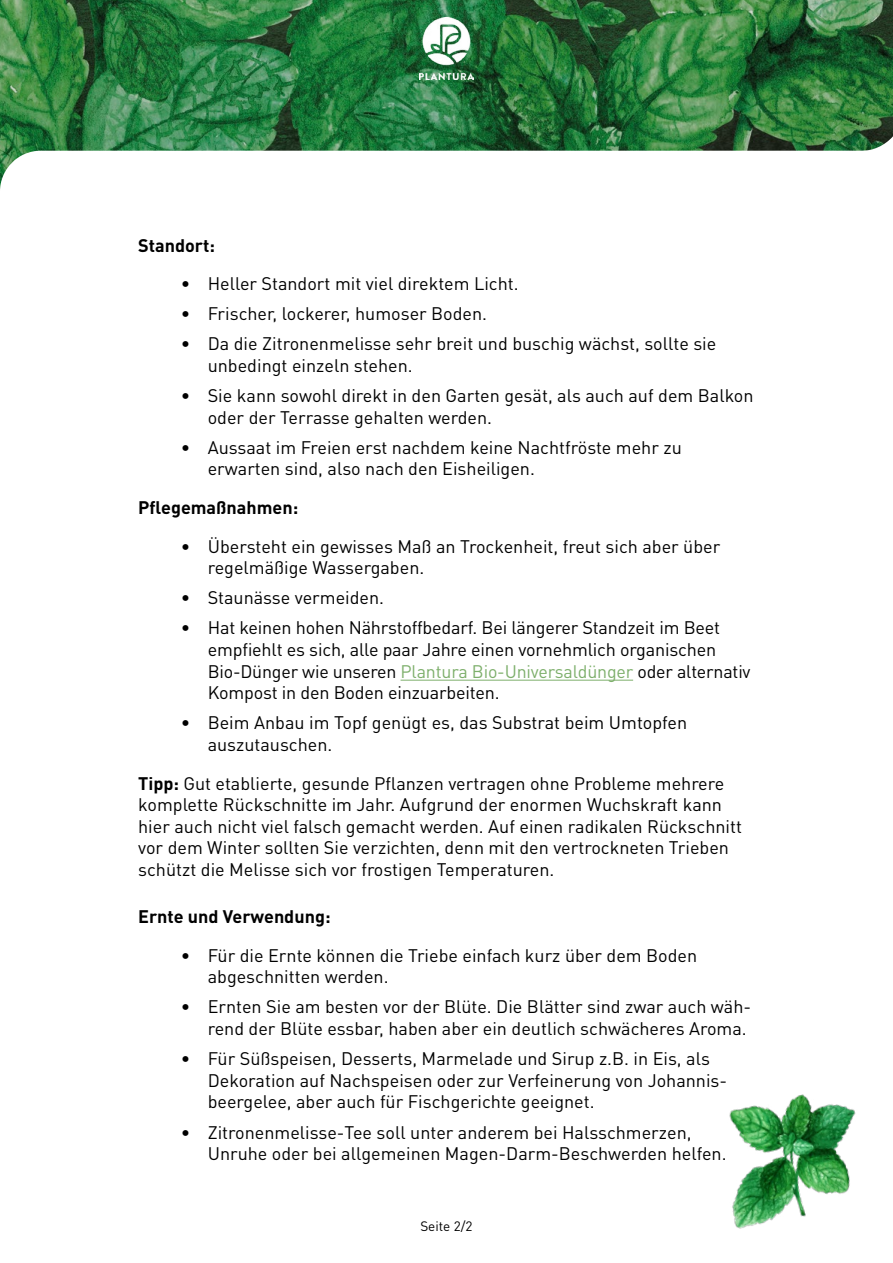
<style>
.page{position:relative;width:893px;height:1263px;background:#fff}
.page>*{position:absolute;margin:0;border:0;box-sizing:border-box;transform-origin:0 0}
.t1{font:18px/21.6px "DIN Pro";color:#000}
.t2{font:700 18px "DIN Pro";color:#000}
.t3{font:13.5px "DIN Pro";color:#000}
.s1{color:#7daf6b}
.s2{font-weight:700}
</style>
<div class="page">
<svg style="left:0;top:0;width:893px;height:151px;background:#2b763d"></svg>
<svg style="left:0;top:151px;width:36px;height:38px"></svg>
<img style="left:419px;top:17px;width:55px;height:62px">
<hr style="left:401px;top:680px;width:232px;height:1px;background:#7daf6b">
<img style="left:729px;top:1094px;width:127px;height:135px">
<p class="t2" style="left:138px;top:233px;width:78px">Standort:</p>
<p class="t1" style="left:181px;top:272px;width:339px">• Heller Standort mit viel direktem Licht.</p>
<p class="t1" style="left:181px;top:302px;width:308px">• Frischer, lockerer, humoser Boden.</p>
<p class="t1" style="left:208px;top:332px;width:510px;text-indent:-27px">• Da die Zitronenmelisse sehr breit und buschig wächst, sollte sie unbedingt einzeln stehen.</p>
<p class="t1" style="left:208px;top:384px;width:547px;text-indent:-27px">• Sie kann sowohl direkt in den Garten gesät, als auch auf dem Balkon oder der Terrasse gehalten werden.</p>
<p class="t1" style="left:208px;top:436px;width:476px;text-indent:-27px">• Aussaat im Freien erst nachdem keine Nachtfröste mehr zu erwarten sind, also nach den Eisheiligen.</p>
<p class="t2" style="left:138px;top:495px;width:162px">Pflegemaßnahmen:</p>
<p class="t1" style="left:208px;top:535px;width:514px;text-indent:-27px">• Übersteht ein gewisses Maß an Trockenheit, freut sich aber über regelmäßige Wassergaben.</p>
<p class="t1" style="left:181px;top:586px;width:205px">• Staunässe vermeiden.</p>
<p class="t1" style="left:208px;top:616px;width:544px;text-indent:-27px">• Hat keinen hohen Nährstoffbedarf. Bei längerer Standzeit im Beet empfiehlt es sich, alle paar Jahre einen vornehmlich organischen Bio-Dünger wie unseren <span class="s1">Plantura Bio-Universaldünger</span> oder alternativ Kompost in den Boden einzuarbeiten.</p>
<p class="t1" style="left:208px;top:711px;width:481px;text-indent:-27px">• Beim Anbau im Topf genügt es, das Substrat beim Umtopfen auszutauschen.</p>
<p class="t1" style="left:138px;top:772px;width:605px"><span class="s2">Tipp:</span> Gut etablierte, gesunde Pflanzen vertragen ohne Probleme mehrere komplette Rückschnitte im Jahr. Aufgrund der enormen Wuchskraft kann hier auch nicht viel falsch gemacht werden. Auf einen radikalen Rückschnitt vor dem Winter sollten Sie verzichten, denn mit den vertrockneten Trieben schützt die Melisse sich vor frostigen Temperaturen.</p>
<p class="t2" style="left:138px;top:904px;width:194px">Ernte und Verwendung:</p>
<p class="t1" style="left:208px;top:944px;width:491px;text-indent:-27px">• Für die Ernte können die Triebe einfach kurz über dem Boden abgeschnitten werden.</p>
<p class="t1" style="left:181px;top:995px;width:572px;text-align:right">• Ernten Sie am besten vor der Blüte. Die Blätter sind zwar auch wäh&shy;rend der Blüte essbar, haben aber ein deutlich schwächeres Aroma.</p>
<p class="t1" style="left:208px;top:1047px;width:521px;text-indent:-27px">• Für Süßspeisen, Desserts, Marmelade und Sirup z.B. in Eis, als<br>Dekoration auf Nachspeisen oder zur Verfeinerung von Johannis&shy;beergelee, aber auch für Fischgerichte geeignet.</p>
<p class="t1" style="left:208px;top:1120px;width:520px;text-indent:-27px">• Zitronenmelisse-Tee soll unter anderem bei Halsschmerzen,<br>Unruhe oder bei allgemeinen Magen-Darm-Beschwerden helfen.</p>
<p class="t3" style="left:420px;top:1217px;width:54px">Seite 2/2</p>
</div>
